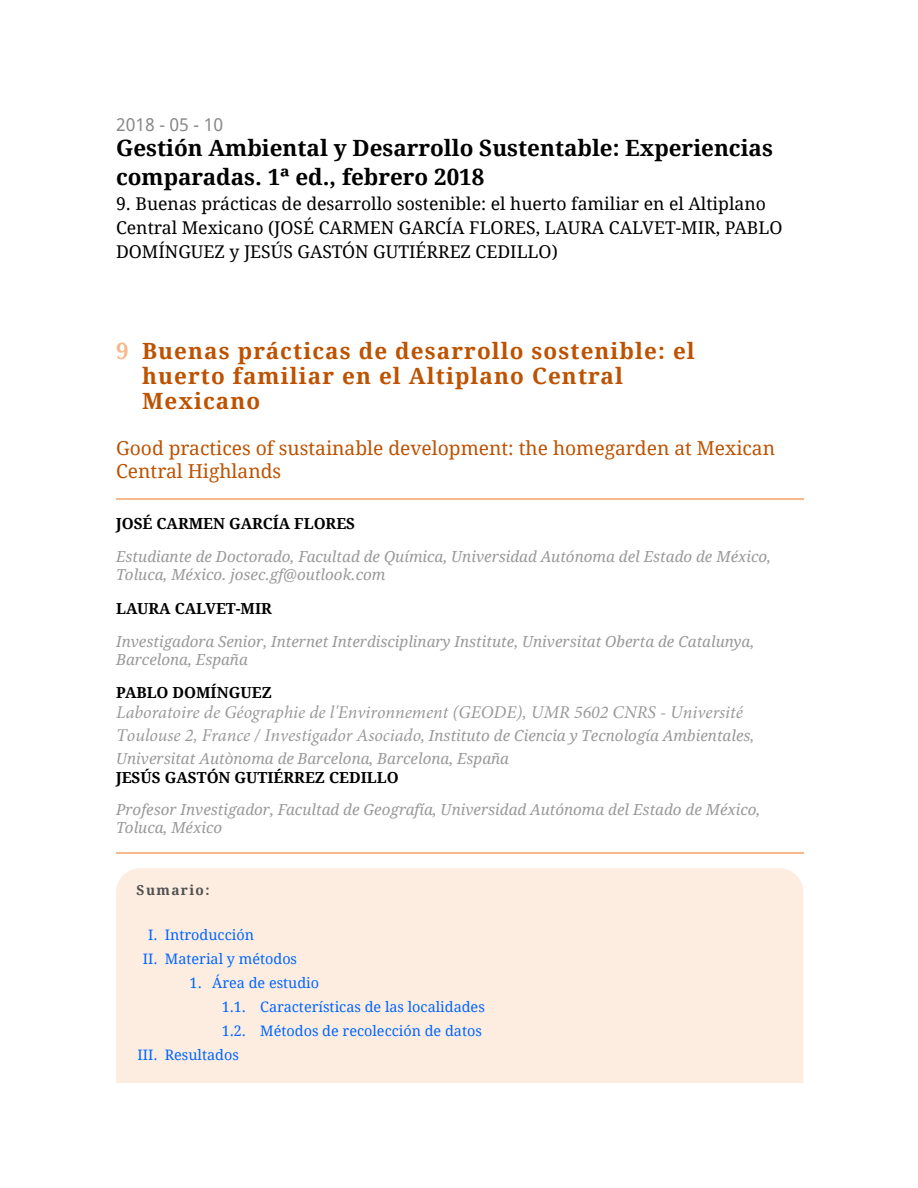
<style>
.page{position:relative;width:918px;height:1188px;background:#fff}
.page>*{position:absolute;margin:0;border:0;box-sizing:border-box;transform-origin:0 0}
.t1{font:700 22.35px/25.2px "Droid Serif";letter-spacing:.05em;color:#bd5200}
.t2{font:700 22.35px/28.8px "Droid Serif";color:#000}
.t3{font:19.2px/22.8px "Droid Serif";color:#bd5200}
.t4{font:italic 18px "Minion Pro";color:#999}
.t5{font:17.55px/24px "Droid Serif";color:#000}
.t6{font:17.55px "Droid Sans";color:#888}
.t7{font:italic 15.15px/18px "Droid Serif";color:#999}
.t8{font:700 15.15px "Droid Serif";color:#000}
.t9{font:14.4px/24px "Droid Serif";color:#06f}
.t10{font:700 13.65px "Droid Serif";letter-spacing:.1em;color:#505050}
.s1{color:#f7b98b}
.s2{font-family:"Minion Pro";font-size:18px}
</style>
<div class="page">
<hr style="left:116px;top:498px;width:687px;height:1px;background:#f7b98b">
<hr style="left:116px;top:853px;width:687px;height:1px;background:#f7b98b">
<div style="left:116px;top:868px;width:687px;height:214px;background:#fdede1"></div>
<p class="t6" style="left:116px;top:114px;width:109px">2018 - 05 - 10</p>
<h1 class="t2" style="left:116px;top:134px;width:658px">Gestión Ambiental y Desarrollo Sustentable: Experiencias comparadas. 1ª ed., febrero 2018</h1>
<p class="t5" style="left:116px;top:192px;width:668px">9. Buenas prácticas de desarrollo sostenible: el huerto familiar en el Altiplano<br>Central Mexicano (JOSÉ CARMEN GARCÍA FLORES, LAURA CALVET-MIR, PABLO<br>DOMÍNGUEZ y JESÚS GASTÓN GUTIÉRREZ CEDILLO)</p>
<h1 class="t1" style="left:142px;top:338px;width:554px;text-indent:-26px"><span class="s1">9</span> Buenas prácticas de desarrollo sostenible: el huerto familiar en el Altiplano Central<br>Mexicano</h1>
<p class="t3" style="left:116px;top:437px;width:661px">Good practices of sustainable development: the homegarden at Mexican<br>Central Highlands</p>
<p class="t8" style="left:116px;top:515px;width:241px">JOSÉ CARMEN GARCÍA FLORES</p>
<p class="t7" style="left:116px;top:548px;width:656px">Estudiante de Doctorado, Facultad de Química, Universidad Autónoma del Estado de México,<br>Toluca, México. josec.gf@outlook.com</p>
<p class="t8" style="left:116px;top:599px;width:157px">LAURA CALVET-MIR</p>
<p class="t7" style="left:116px;top:633px;width:640px">Investigadora Senior, Internet Interdisciplinary Institute, Universitat Oberta de Catalunya,<br>Barcelona, España</p>
<p class="t8" style="left:116px;top:684px;width:157px">PABLO DOMÍNGUEZ</p>
<p class="t4" style="left:116px;top:700px;width:628px">Laboratoire de Géographie de l'Environnement (GEODE), UMR 5602 CNRS - Université</p>
<p class="t7" style="left:116px;top:724px;width:640px;line-height:22.6px"><span class="s2">Toulouse 2, France / Investigador Asociado</span>, Instituto de Ciencia y Tecnología Ambientales,<br>Universitat Autònoma de Barcelona, Barcelona, España</p>
<p class="t8" style="left:116px;top:769px;width:284px">JESÚS GASTÓN GUTIÉRREZ CEDILLO</p>
<p class="t7" style="left:116px;top:801px;width:646px">Profesor Investigador, Facultad de Geografía, Universidad Autónoma del Estado de México,<br>Toluca, México</p>
<p class="t10" style="left:137px;top:882px;width:74px">Sumario:</p>
<p class="t9" style="left:143px;top:923px;width:156px;text-indent:5px">I. Introducción<br>II. Material y métodos</p>
<p class="t9" style="left:190px;top:971px;width:131px">1. Área de estudio</p>
<p class="t9" style="left:222px;top:995px;width:265px">1.1. Características de las localidades</p>
<p class="t9" style="left:222px;top:1019px;width:262px">1.2. Métodos de recolección de datos</p>
<p class="t9" style="left:138px;top:1044px;width:103px">III. Resultados</p>
</div>
